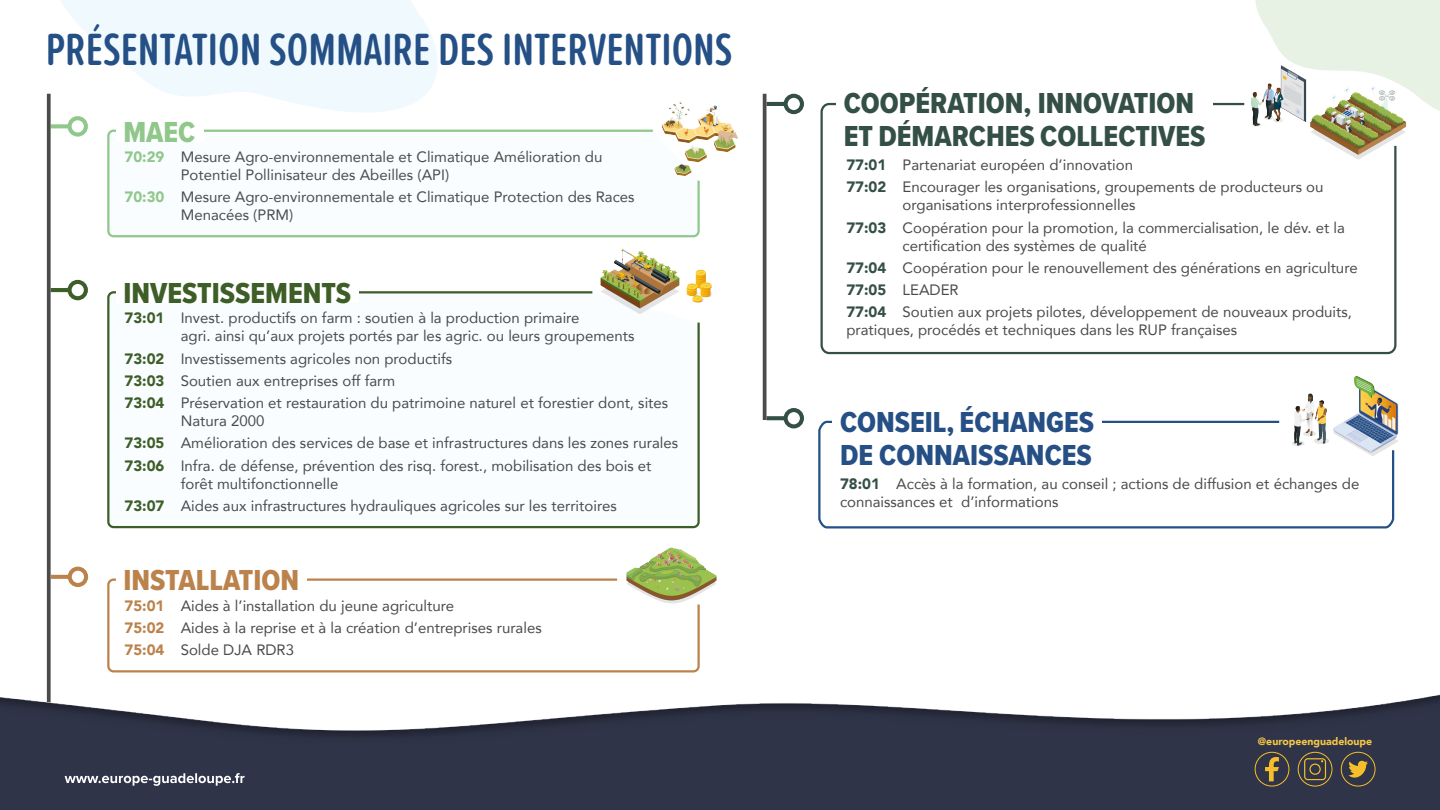
<style>
.page{position:relative;width:1440px;height:810px;background:#fff}
.page>*{position:absolute;margin:0;border:0;box-sizing:border-box;transform-origin:0 0}
.TITRE_GAUCHE{font:600 46.88px "Proxima Soft Ex Cn";color:#245086}
.t1{font:30px "Proxima Nova Cond Extrabld";color:#344f46}
.t2{font:30px/33px "Proxima Nova Cond Extrabld";color:#265085}
.t3{font:30px "Proxima Nova Cond Extrabld";color:#3d5e27}
.t4{font:30px "Proxima Nova Cond Extrabld";color:#bb834b}
.t5{font:30px "Proxima Nova Cond Extrabld";color:#90c78a}
.TITRE_GAUCHE-2{font:15px/18px "Avenir";color:#4b4b4b}
.t6{font:900 10.5px "Avenir";color:#f7c845}
.s1{font-weight:900;color:#90c78a}
.s2{font-weight:900;color:#3d5e27}
.s3{font-weight:900;color:#bb834b}
.s4{font-weight:900;color:#344f46}
</style>
<div class="page">
<svg style="left:46px;top:0;width:391px;height:155px;fill:#f0f9fd"></svg>
<hr style="left:51px;top:288px;width:19px;height:4px;background:#3d5e27">
<div style="left:68px;top:280px;width:20px;height:20px;border:4px solid #3d5e27;border-radius:50%"></div>
<svg style="left:51px;top:124px;width:17px;height:4px"></svg>
<div style="left:68px;top:116px;width:20px;height:21px;border:4px solid #90c78a;border-radius:50%"></div>
<hr style="left:766px;top:102px;width:20px;height:4px;background:#344f46">
<div style="left:784px;top:94px;width:20px;height:20px;border:4px solid #344f46;border-radius:50%"></div>
<svg style="left:766px;top:416px;width:18px;height:4px"></svg>
<div style="left:784px;top:408px;width:20px;height:20px;border:4px solid #344f46;border-radius:50%"></div>
<svg style="left:106px;top:128px;width:594px;height:110px"></svg>
<svg style="left:107px;top:578px;width:593px;height:95px"></svg>
<svg style="left:107px;top:291px;width:593px;height:238px"></svg>
<svg style="left:51px;top:575px;width:17px;height:4px"></svg>
<div style="left:68px;top:567px;width:20px;height:20px;border:4px solid #bb834b;border-radius:50%"></div>
<svg style="left:47px;top:94px;width:4px;height:600px;fill:#4b4b4b"></svg>
<hr style="left:763px;top:94px;width:3px;height:326px;background:#4b4b4b">
<img style="left:659px;top:101px;width:79px;height:78px">
<img style="left:596px;top:249px;width:116px;height:68px">
<img style="left:624px;top:547px;width:93px;height:58px">
<svg style="left:1255px;top:0;width:185px;height:111px"></svg>
<div style="left:116px;top:118px;width:87px;height:24px;background:#fff"></div>
<div style="left:116px;top:279px;width:243px;height:24px;background:#fff"></div>
<div style="left:116px;top:567px;width:191px;height:23px;background:#fff"></div>
<svg style="left:820px;top:102px;width:577px;height:253px"></svg>
<svg style="left:818px;top:420px;width:577px;height:109px"></svg>
<img style="left:1246px;top:62px;width:165px;height:102px">
<div style="left:836px;top:89px;width:377px;height:57px;background:#fff"></div>
<div style="left:832px;top:408px;width:270px;height:57px;background:#fff"></div>
<img style="left:1287px;top:376px;width:112px;height:83px">
<img style="left:0;top:694px;width:1440px;height:116px">
<svg style="left:65px;top:773px;width:180px;height:13px"></svg>
<div style="left:1255px;top:752px;width:34px;height:34px;border:1px solid #f5bf2b;border-radius:17px"></div>
<svg style="left:1265px;top:757px;width:14px;height:24px"></svg>
<div style="left:1298px;top:752px;width:34px;height:34px;border:1px solid #f5bf2b;border-radius:17px"></div>
<svg style="left:1304px;top:758px;width:22px;height:22px"></svg>
<div style="left:1341px;top:752px;width:34px;height:34px;border:1px solid #f5bf2b;border-radius:17px"></div>
<svg style="left:1348px;top:760px;width:20px;height:21px"></svg>
<p class="TITRE_GAUCHE" style="left:46px;top:15px;width:688px">PRÉSENTATION SOMMAIRE DES INTERVENTIONS</p>
<p class="t5" style="left:123px;top:109px;width:73px">MAEC</p>
<p class="TITRE_GAUCHE-2" style="left:181px;top:147px;width:423px;text-indent:-56px"><span class="s1">70:29</span> Mesure Agro-environnementale et Climatique Amélioration du<br>Potentiel Pollinisateur des Abeilles (API)</p>
<p class="TITRE_GAUCHE-2" style="left:181px;top:187px;width:455px;text-indent:-56px"><span class="s1">70:30</span> Mesure Agro-environnementale et Climatique Protection des Races<br>Menacées (PRM)</p>
<p class="t3" style="left:123px;top:271px;width:229px">INVESTISSEMENTS</p>
<p class="TITRE_GAUCHE-2" style="left:181px;top:309px;width:455px;text-indent:-56px"><span class="s2">73:01</span> Invest. productifs on farm : soutien à la production primaire<br>agri. ainsi qu’aux projets portés par les agric. ou leurs groupements</p>
<p class="TITRE_GAUCHE-2" style="left:124px;top:349px;width:329px"><span class="s2">73:02</span> Investissements agricoles non productifs</p>
<p class="TITRE_GAUCHE-2" style="left:124px;top:371px;width:272px"><span class="s2">73:03</span> Soutien aux entreprises off farm</p>
<p class="TITRE_GAUCHE-2" style="left:181px;top:394px;width:489px;text-indent:-56px"><span class="s2">73:04</span> Préservation et restauration du patrimoine naturel et forestier dont, sites<br>Natura 2000</p>
<p class="TITRE_GAUCHE-2" style="left:124px;top:434px;width:555px"><span class="s2">73:05</span> Amélioration des services de base et infrastructures dans les zones rurales</p>
<p class="TITRE_GAUCHE-2" style="left:181px;top:456px;width:472px;text-indent:-56px"><span class="s2">73:06</span> Infra. de défense, prévention des risq. forest., mobilisation des bois et forêt multifonctionnelle</p>
<p class="TITRE_GAUCHE-2" style="left:124px;top:496px;width:494px"><span class="s2">73:07</span> Aides aux infrastructures hydrauliques agricoles sur les territoires</p>
<p class="t4" style="left:123px;top:558px;width:177px">INSTALLATION</p>
<p class="TITRE_GAUCHE-2" style="left:124px;top:596px;width:331px"><span class="s3">75:01</span> Aides à l’installation du jeune agriculture</p>
<p class="TITRE_GAUCHE-2" style="left:124px;top:618px;width:419px"><span class="s3">75:02</span> Aides à la reprise et à la création d’entreprises rurales</p>
<p class="TITRE_GAUCHE-2" style="left:124px;top:641px;width:171px"><span class="s3">75:04</span> Solde DJA RDR3</p>
<p class="t1" style="left:844px;top:81px;width:352px">COOPÉRATION, INNOVATION</p>
<p class="t1" style="left:844px;top:114px;width:363px">ET DÉMARCHES COLLECTIVES</p>
<p class="TITRE_GAUCHE-2" style="left:846px;top:156px;width:288px"><span class="s4">77:01</span> Partenariat européen d’innovation</p>
<p class="TITRE_GAUCHE-2" style="left:903px;top:178px;width:422px;text-indent:-56px"><span class="s4">77:02</span> Encourager les organisations, groupements de producteurs ou organisations interprofessionnelles</p>
<p class="TITRE_GAUCHE-2" style="left:903px;top:218px;width:444px;text-indent:-56px"><span class="s4">77:03</span> Coopération pour la promotion, la commercialisation, le dév. et la certification des systèmes de qualité</p>
<p class="TITRE_GAUCHE-2" style="left:846px;top:258px;width:513px"><span class="s4">77:04</span> Coopération pour le renouvellement des générations en agriculture</p>
<p class="TITRE_GAUCHE-2" style="left:846px;top:281px;width:114px"><span class="s4">77:05</span> LEADER</p>
<p class="TITRE_GAUCHE-2" style="left:846px;top:303px;width:507px"><span class="s4">77:04</span> Soutien aux projets pilotes, développement de nouveaux produits, pratiques, procédés et techniques dans les RUP françaises</p>
<p class="t2" style="left:840px;top:405px;width:256px">CONSEIL, ÉCHANGES<br>DE CONNAISSANCES</p>
<p class="TITRE_GAUCHE-2" style="left:840px;top:474px;width:521px"><span class="s4">78:01</span> Accès à la formation, au conseil ; actions de diffusion et échanges de connaissances et d’informations</p>
<p class="t6" style="left:1258px;top:732px;width:116px">@europeenguadeloupe</p>
</div>
